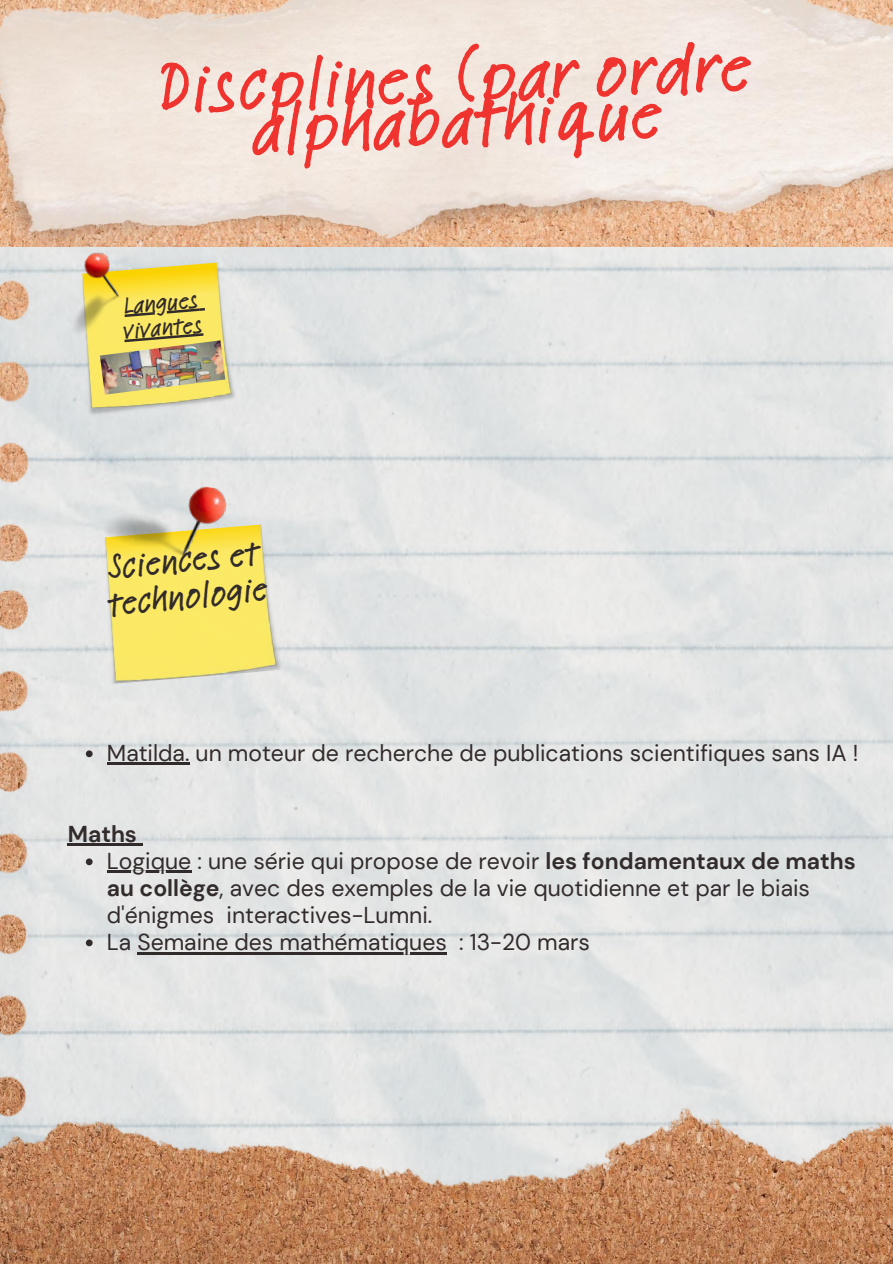
<style>
.page{position:relative;width:893px;height:1264px;background:#fff}
.page>*{position:absolute;margin:0;border:0;box-sizing:border-box;transform-origin:0 0}
.t1{font:500 74.7px "Feltpen Com";color:#ef332e}
.t2{font:500 36.6px/36.8px "Feltpen Com";color:#322b2b}
.t3{font:500 25.05px/25px "Feltpen Com";color:#322b2b}
.t4{font:22.95px/27px "DM Sans";color:#322b2b}
.s1{font-weight:700}
</style>
<div class="page">
<img style="left:0;top:1189px;width:892px;height:74px">
<img style="left:0;top:299px;width:892px;height:890px">
<img style="left:0;top:0;width:892px;height:299px">
<svg style="left:86px;top:750px;width:7px;height:7px"></svg>
<hr style="left:107px;top:762px;width:82px;height:3px;background:#322b2b">
<hr style="left:68px;top:843px;width:69px;height:3px;background:#322b2b">
<svg style="left:137px;top:843px;width:5px;height:3px"></svg>
<svg style="left:86px;top:858px;width:7px;height:7px"></svg>
<hr style="left:107px;top:870px;width:84px;height:3px;background:#322b2b">
<svg style="left:86px;top:939px;width:7px;height:7px"></svg>
<hr style="left:137px;top:951px;width:310px;height:3px;background:#322b2b">
<img style="left:74px;top:262px;width:167px;height:158px">
<img style="left:100px;top:340px;width:125px;height:55px">
<svg style="left:135px;top:308px;width:70px;height:9px"></svg>
<svg style="left:135px;top:333px;width:68px;height:9px"></svg>
<img style="left:45px;top:247px;width:90px;height:96px">
<img style="left:96px;top:523px;width:191px;height:161px">
<img style="left:96px;top:472px;width:133px;height:91px">
<h1 class="t1" style="left:156px;top:37px;width:595px;rotate:-2deg">Discplines (par ordre</h1>
<h1 class="t1" style="left:249px;top:77px;width:413px;rotate:-2deg">alphabathique</h1>
<p class="t3" style="left:120px;top:293px;width:81px;rotate:-5deg">Langues vivantes</p>
<h2 class="t2" style="left:102px;top:550px;width:162px;rotate:-6deg">Sciences et technologie</h2>
<p class="t4" style="left:107px;top:739px;width:753px">Matilda. un moteur de recherche de publications scientifiques sans IA !</p>
<p class="t4" style="left:107px;top:820px;width:750px;text-indent:-39px"><span class="s1">Maths<br></span>Logique : une série qui propose de revoir <span class="s1">les fondamentaux de maths au collège</span>, avec des exemples de la vie quotidienne et par le biais d'énigmes interactives-Lumni.<br>La Semaine des mathématiques : 13-20 mars</p>
</div>
